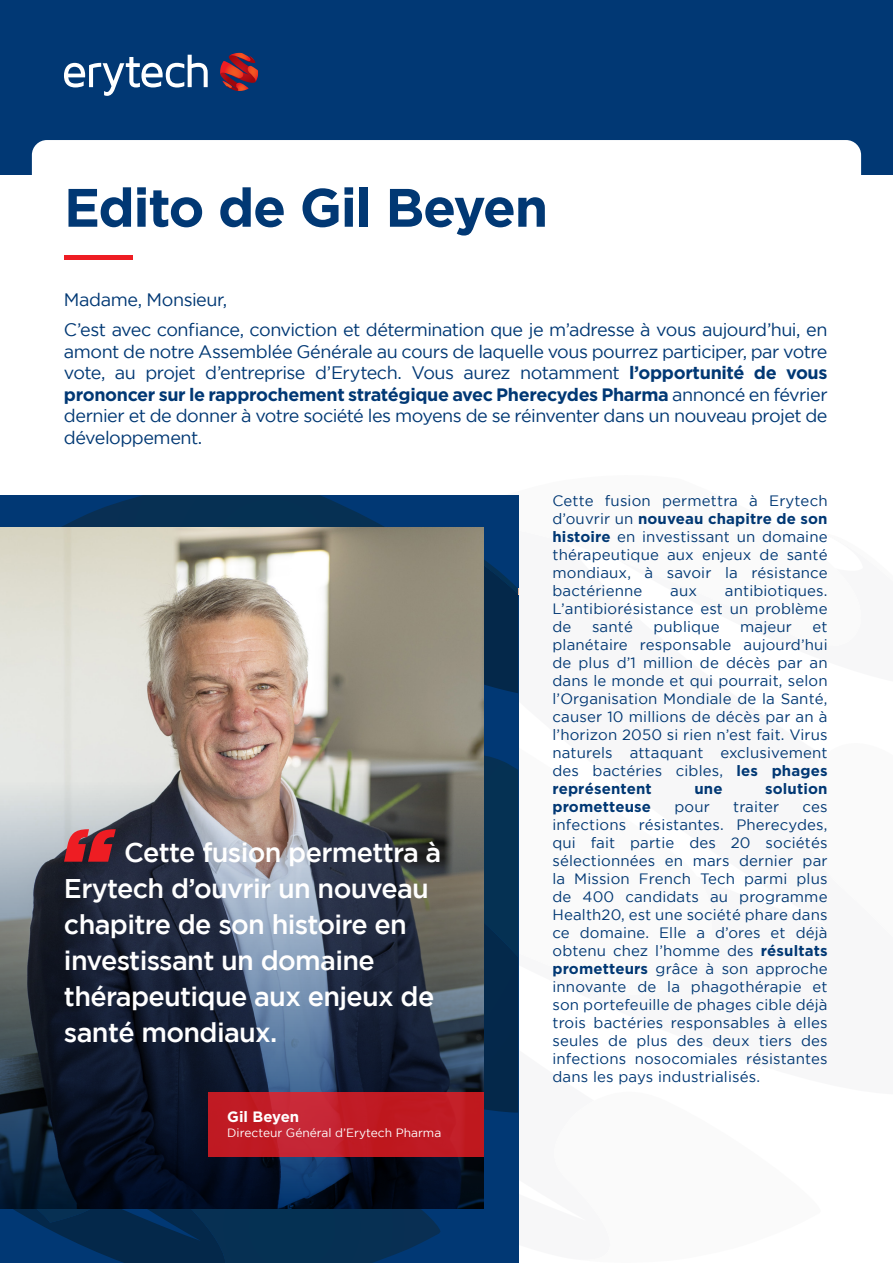
<style>
.page{position:relative;width:893px;height:1263px;background:#fff}
.page>*{position:absolute;margin:0;border:0;box-sizing:border-box;transform-origin:0 0}
.t1{font:700 54px "Gotham";letter-spacing:-.025em;color:#013874}
.t2{font:500 27px/36px "Gotham";letter-spacing:-.025em;color:#fff}
.t3{font:18px/21.6px "Gotham";letter-spacing:-.025em;color:#013874}
.t4{font:15px/18px "Gotham";letter-spacing:.01em;color:#013874;text-align:justify}
.t5{font:700 15px "Gotham";letter-spacing:.01em;color:#013874}
.t6{font:700 15px "Gotham";color:#fff}
.t7{font:12px "Gotham";color:#fff}
.s1{font-weight:700}
</style>
<div class="page">
<hr style="left:518px;top:594px;width:1px;height:99px;background:#01366f">
<hr style="left:518px;top:957px;width:1px;height:155px;background:#01366f">
<svg style="left:484px;top:532px;width:34px;height:580px;background:#032b54"></svg>
<svg style="left:37px;top:495px;width:444px;height:33px;background:#093763"></svg>
<svg style="left:0;top:1052px;width:486px;height:211px;background:#04305a"></svg>
<hr style="left:518px;top:770px;width:1px;height:187px;background:#013770">
<div style="left:484px;top:755px;width:34px;height:202px;background:#053153"></div>
<svg style="left:484px;top:542px;width:35px;height:52px;background:#033364"></svg>
<img style="left:0;top:528px;width:484px;height:254px">
<svg style="left:0;top:782px;width:484px;height:427px;background:#3b4453"></svg>
<div style="left:0;top:0;width:893px;height:174px;background:#013874"></div>
<svg style="left:32px;top:140px;width:829px;height:120px"></svg>
<hr style="left:64px;top:255px;width:69px;height:4px;background:#ee1d23">
<svg style="left:64px;top:829px;width:52px;height:33px;background:#b1323a"></svg>
<svg style="left:209px;top:1092px;width:275px;height:65px;background:#c11d27"></svg>
<svg style="left:64px;top:55px;width:144px;height:41px"></svg>
<svg style="left:220px;top:53px;width:38px;height:38px"></svg>
<h1 class="t1" style="left:64px;top:176px;width:486px">Edito de Gil Beyen</h1>
<p class="t3" style="left:64px;top:284px;width:765px;line-height:30.2px">Madame, Monsieur,<br>C’est avec confiance, conviction et détermination que je m’adresse à vous aujourd’hui, en</p>
<p class="t3" style="left:64px;top:340px;width:765px;text-align:justify">amont de notre Assemblée Générale au cours de laquelle vous pourrez participer, par votre vote, au projet d’entreprise d’Erytech. Vous aurez notamment <span class="s1">l’opportunité de vous prononcer sur le rapprochement stratégique avec Pherecydes Pharma</span> annoncé en février dernier et de donner à votre société les moyens de se réinventer dans un nouveau projet de développement.</p>
<h2 class="t2" style="left:64px;top:833px;width:379px;text-indent:60px">Cette fusion permettra à<br>Erytech d’ouvrir un nouveau chapitre de son histoire en investissant un domaine thérapeutique aux enjeux de santé mondiaux.</h2>
<p class="t6" style="left:227px;top:1108px;width:74px">Gil Beyen</p>
<p class="t7" style="left:227px;top:1126px;width:216px">Directeur Général d’Erytech Pharma</p>
<p class="t4" style="left:552px;top:492px;width:277px">Cette fusion permettra à Erytech d’ouvrir un <span class="s1">nouveau chapitre de son histoire</span> en investissant un domaine thérapeutique aux enjeux de santé mondiaux, à savoir la résistance bactérienne</p>
<p class="t4" style="left:552px;top:582px;width:277px;text-indent:172px">antibiotiques.<br>L’antibiorésistance est un problème de</p>
<p class="t4" style="left:670px;top:582px;width:28px">aux</p>
<p class="t4" style="left:592px;top:618px;width:42px">santé</p>
<p class="t4" style="left:653px;top:618px;width:68px">publique</p>
<p class="t4" style="left:740px;top:618px;width:53px">majeur</p>
<p class="t4" style="left:552px;top:618px;width:277px;text-indent:260px">et planétaire responsable aujourd’hui de plus d’1 million de décès par an dans le monde et qui pourrait, selon l’Organisation Mondiale de la Santé, causer 10 millions de décès par an à l’horizon 2050 si rien n’est fait. Virus naturels attaquant exclusivement des bactéries cibles, <span class="s1">les phages représentent</span></p>
<p class="t5" style="left:694px;top:780px;width:30px">une</p>
<p class="t5" style="left:765px;top:780px;width:64px">solution</p>
<p class="t5" style="left:552px;top:798px;width:100px">prometteuse</p>
<p class="t4" style="left:674px;top:798px;width:37px">pour</p>
<p class="t4" style="left:733px;top:798px;width:48px">traiter</p>
<p class="t4" style="left:552px;top:798px;width:277px;text-indent:250px">ces infections résistantes. Pherecydes, qui fait partie des 20 sociétés sélectionnées en mars dernier par la Mission French Tech parmi plus de 400 candidats au programme Health20, est une société phare dans ce domaine. Elle a d’ores et déjà obtenu chez l’homme des <span class="s1">résultats prometteurs</span> grâce à son approche innovante de la phagothérapie et son portefeuille de phages cible déjà trois bactéries responsables à elles seules de plus des deux tiers des infections nosocomiales résistantes dans les pays industrialisés.</p>
</div>
